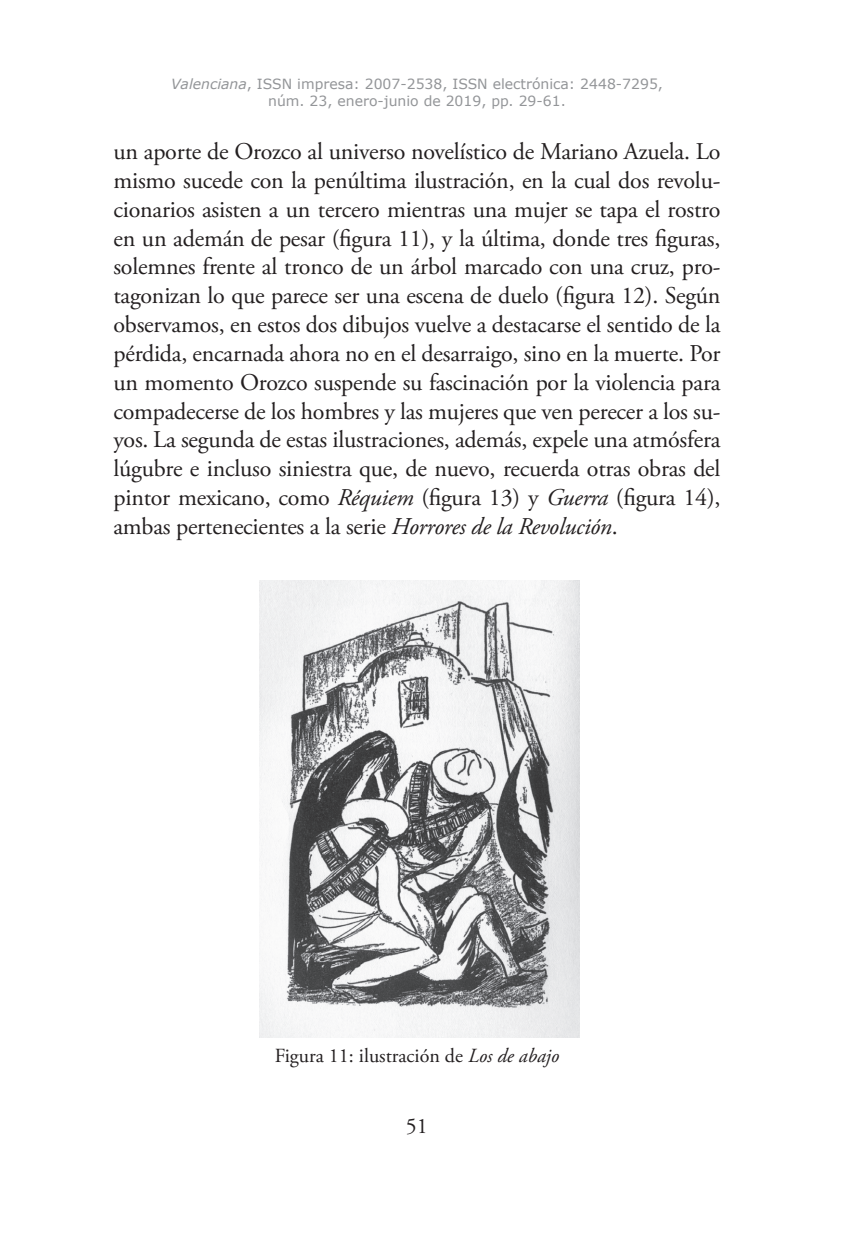
<style>
.page{position:relative;width:851px;height:1248px;background:#fff}
.page>*{position:absolute;margin:0;border:0;box-sizing:border-box;transform-origin:0 0}
.t1{font:24px/28.8px "Adobe Garamond Pro";letter-spacing:-.01em;color:#231f20;text-align:justify}
.t2{font:22px "Adobe Garamond Pro";color:#231f20}
.t3{font:20px "Adobe Garamond Pro";color:#231f20}
.t4{font:14px/16.8px "Verdana";color:#939598;text-align:center}
.s1{font-style:italic}
</style>
<div class="page">
<img style="left:259px;top:580px;width:320px;height:457px">
<p class="t4" style="left:171px;top:75px;width:493px"><span class="s1">Valenciana</span>, ISSN impresa: 2007-2538, ISSN electrónica: 2448-7295, núm. 23, enero-junio de 2019, pp. 29-61.</p>
<p class="t1" style="left:113px;top:138px;width:608px">un aporte de Orozco al universo novelístico de Mariano Azuela. Lo mismo sucede con la penúltima ilustración, en la cual dos revolu&shy;cionarios asisten a un tercero mientras una mujer se tapa el rostro en un ademán de pesar (figura 11), y la última, donde tres figuras, solemnes frente al tronco de un árbol marcado con una cruz, pro&shy;tagonizan lo que parece ser una escena de duelo (figura 12). Según observamos, en estos dos dibujos vuelve a destacarse el sentido de la pérdida, encarnada ahora no en el desarraigo, sino en la muerte. Por un momento Orozco suspende su fascinación por la violencia para compadecerse de los hombres y las mujeres que ven perecer a los su&shy;yos. La segunda de estas ilustraciones, además, expele una atmósfera lúgubre e incluso siniestra que, de nuevo, recuerda otras obras del pintor mexicano, como <span class="s1">Réquiem</span> (figura 13) y <span class="s1">Guerra</span> (figura 14), ambas pertenecientes a la serie <span class="s1">Horrores de la Revolución</span>.</p>
<p class="t3" style="left:275px;top:1043px;width:286px">Figura 11: ilustración de <span class="s1">Los de abajo</span></p>
<p class="t2" style="left:406px;top:1112px;width:23px">51</p>
</div>
